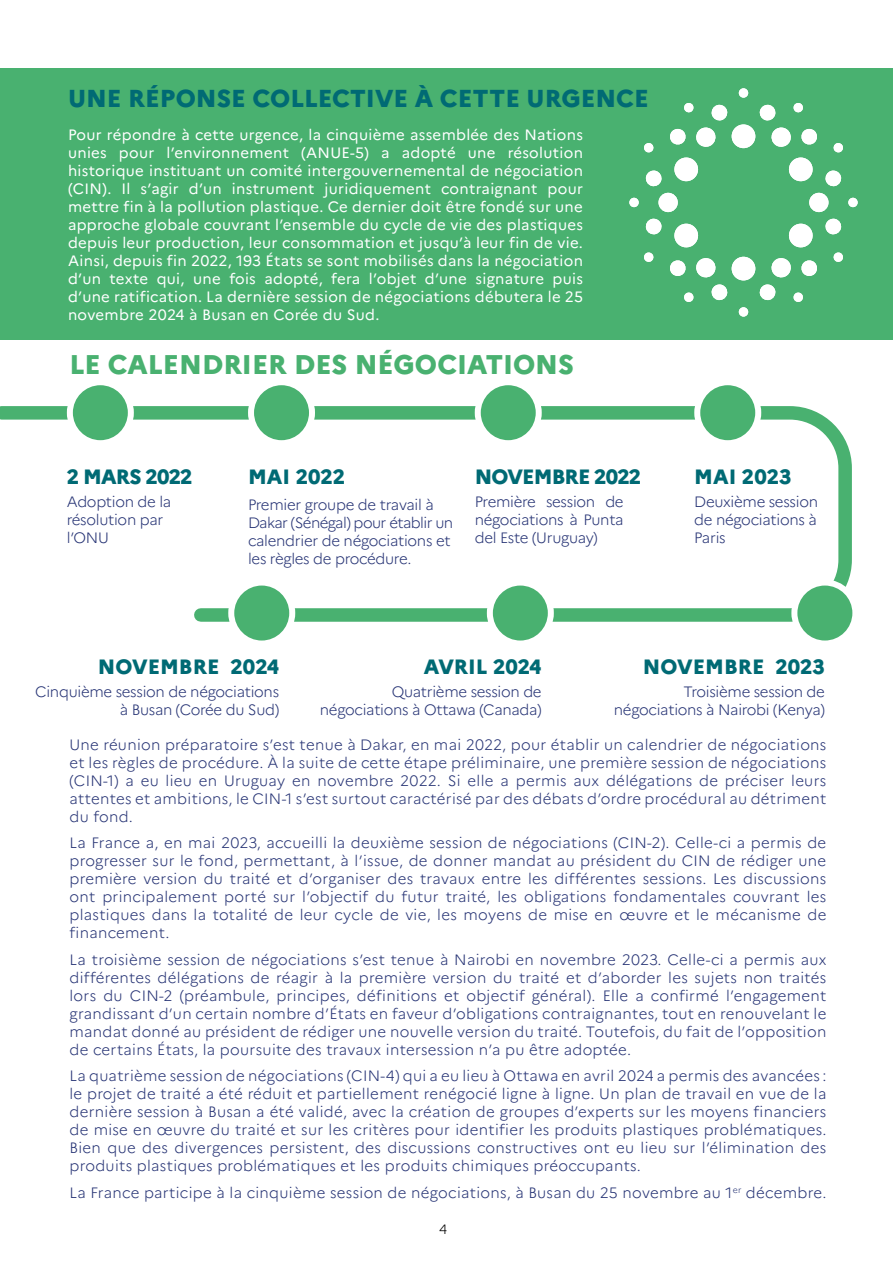
<style>
.page{position:relative;width:893px;height:1263px;background:#fff}
.page>*{position:absolute;margin:0;border:0;box-sizing:border-box;transform-origin:0 0}
.t1{font:800 27px "Marianne";color:#49b170}
.t2{font:800 24.45px "Marianne";color:#006a74}
.t3{font:800 20.7px "Marianne";color:#006a74}
.t4{font:800 20.7px "Marianne";letter-spacing:-.04em;color:#006a74}
.t5{font:300 15px/18px "Marianne";letter-spacing:-.02em;color:#273475;text-align:justify}
.t6{font:15px/18px "Marianne";letter-spacing:.02em;color:#fff;text-align:justify}
.t7{font:300 15px "Marianne";letter-spacing:.02em;color:#273475}
.t8{font:300 13.5px "Marianne";color:#000}
</style>
<div class="page">
<svg style="left:0;top:406px;width:852px;height:216px"></svg>
<div style="left:70px;top:382px;width:61px;height:61px;background:#49b170;border-radius:50%"></div>
<div style="left:67px;top:379px;width:67px;height:67px;border:6px solid #fff;border-radius:50%"></div>
<div style="left:251px;top:382px;width:61px;height:61px;background:#49b170;border-radius:50%"></div>
<div style="left:248px;top:379px;width:67px;height:67px;border:6px solid #fff;border-radius:50%"></div>
<div style="left:478px;top:382px;width:61px;height:61px;background:#49b170;border-radius:50%"></div>
<div style="left:475px;top:379px;width:67px;height:67px;border:6px solid #fff;border-radius:50%"></div>
<div style="left:697px;top:382px;width:61px;height:61px;background:#49b170;border-radius:50%"></div>
<div style="left:694px;top:379px;width:67px;height:67px;border:6px solid #fff;border-radius:50%"></div>
<div style="left:490px;top:582px;width:61px;height:61px;background:#49b170;border-radius:50%"></div>
<div style="left:487px;top:579px;width:67px;height:67px;border:6px solid #fff;border-radius:50%"></div>
<div style="left:794px;top:582px;width:61px;height:61px;background:#49b170;border-radius:50%"></div>
<div style="left:791px;top:579px;width:67px;height:67px;border:6px solid #fff;border-radius:50%"></div>
<div style="left:231px;top:582px;width:61px;height:61px;background:#49b170;border-radius:50%"></div>
<div style="left:228px;top:579px;width:67px;height:67px;border:6px solid #fff;border-radius:50%"></div>
<div style="left:0;top:68px;width:893px;height:272px;background:#49b170"></div>
<svg style="left:674px;top:157px;width:25px;height:25px"></svg>
<svg style="left:674px;top:223px;width:25px;height:25px"></svg>
<svg style="left:788px;top:223px;width:25px;height:25px"></svg>
<svg style="left:788px;top:157px;width:25px;height:25px"></svg>
<svg style="left:658px;top:193px;width:20px;height:19px"></svg>
<svg style="left:809px;top:193px;width:19px;height:19px"></svg>
<svg style="left:645px;top:170px;width:17px;height:17px"></svg>
<svg style="left:645px;top:218px;width:17px;height:17px"></svg>
<svg style="left:825px;top:218px;width:17px;height:17px"></svg>
<svg style="left:825px;top:170px;width:17px;height:17px"></svg>
<svg style="left:644px;top:143px;width:10px;height:10px"></svg>
<svg style="left:629px;top:198px;width:10px;height:9px"></svg>
<svg style="left:644px;top:252px;width:10px;height:10px"></svg>
<svg style="left:670px;top:257px;width:147px;height:60px"></svg>
<svg style="left:833px;top:252px;width:10px;height:10px"></svg>
<svg style="left:848px;top:198px;width:10px;height:9px"></svg>
<svg style="left:833px;top:143px;width:10px;height:10px"></svg>
<svg style="left:670px;top:88px;width:147px;height:60px"></svg>
<h2 class="t2" style="left:68px;top:83px;width:582px">UNE RÉPONSE COLLECTIVE À CETTE URGENCE</h2>
<p class="t6" style="left:68px;top:126px;width:516px">Pour répondre à cette urgence, la cinquième assemblée des Nations unies pour l’environnement (ANUE-5) a adopté une résolution historique instituant un comité intergouvernemental de négociation (CIN). Il s’agir d’un instrument juridiquement contraignant pour mettre fin à la pollution plastique. Ce dernier doit être fondé sur une approche globale couvrant l’ensemble du cycle de vie des plastiques depuis leur production, leur consommation et jusqu’à leur fin de vie.<br>Ainsi, depuis fin 2022, 193 États se sont mobilisés dans la négociation d’un texte qui, une fois adopté, fera l’objet d’une signature puis d’une ratification. La dernière session de négociations débutera le 25 novembre 2024 à Busan en Corée du Sud.</p>
<h1 class="t1" style="left:69px;top:348px;width:506px">LE CALENDRIER DES NÉGOCIATIONS</h1>
<h3 class="t4" style="left:67px;top:464px;width:127px">2 MARS 2022</h3>
<p class="t5" style="left:67px;top:493px;width:106px;text-align:left">Adoption de la résolution par l’ONU</p>
<h3 class="t3" style="left:248px;top:464px;width:99px">MAI 2022</h3>
<p class="t5" style="left:248px;top:496px;width:207px;text-align:left">Premier groupe de travail à<br>Dakar (Sénégal) pour établir un calendrier de négociations et les règles de procédure.</p>
<h3 class="t4" style="left:475px;top:464px;width:168px">NOVEMBRE 2022</h3>
<p class="t5" style="left:475px;top:493px;width:150px">Première session de négociations à Punta del Este (Uruguay)</p>
<h3 class="t3" style="left:694px;top:464px;width:99px">MAI 2023</h3>
<p class="t5" style="left:694px;top:493px;width:125px">Deuxième session de négociations à Paris</p>
<h3 class="t3" style="left:98px;top:654px;width:183px">NOVEMBRE 2024</h3>
<p class="t5" style="left:35px;top:683px;width:245px;text-align:right">Cinquième session de négociations à Busan (Corée du Sud)</p>
<h3 class="t3" style="left:424px;top:654px;width:119px">AVRIL 2024</h3>
<p class="t5" style="left:320px;top:683px;width:223px;text-align:right">Quatrième session de négociations à Ottawa (Canada)</p>
<h3 class="t3" style="left:643px;top:654px;width:183px">NOVEMBRE 2023</h3>
<p class="t5" style="left:614px;top:683px;width:212px;text-align:right">Troisième session de négociations à Nairobi (Kenya)</p>
<p class="t5" style="left:69px;top:735px;width:758px">Une réunion préparatoire s’est tenue à Dakar, en mai 2022, pour établir un calendrier de négociations et les règles de procédure. À la suite de cette étape préliminaire, une première session de négociations (CIN-1) a eu lieu en Uruguay en novembre 2022. Si elle a permis aux délégations de préciser leurs attentes et ambitions, le CIN-1 s’est surtout caractérisé par des débats d’ordre procédural au détriment du fond.</p>
<p class="t5" style="left:69px;top:834px;width:758px">La France a, en mai 2023, accueilli la deuxième session de négociations (CIN-2). Celle-ci a permis de progresser sur le fond, permettant, à l’issue, de donner mandat au président du CIN de rédiger une première version du traité et d’organiser des travaux entre les différentes sessions. Les discussions ont principalement porté sur l’objectif du futur traité, les obligations fondamentales couvrant les plastiques dans la totalité de leur cycle de vie, les moyens de mise en œuvre et le mécanisme de financement.</p>
<p class="t5" style="left:69px;top:950px;width:758px">La troisième session de négociations s’est tenue à Nairobi en novembre 2023. Celle-ci a permis aux différentes délégations de réagir à la première version du traité et d’aborder les sujets non traités lors du CIN-2 (préambule, principes, définitions et objectif général). Elle a confirmé l’engagement grandissant d’un certain nombre d’États en faveur d’obligations contraignantes, tout en renouvelant le mandat donné au président de rédiger une nouvelle version du traité. Toutefois, du fait de l’opposition de certains États, la poursuite des travaux intersession n’a pu être adoptée.</p>
<p class="t5" style="left:69px;top:1067px;width:758px">La quatrième session de négociations (CIN-4) qui a eu lieu à Ottawa en avril 2024 a permis des avancées : le projet de traité a été réduit et partiellement renégocié ligne à ligne. Un plan de travail en vue de la dernière session à Busan a été validé, avec la création de groupes d’experts sur les moyens financiers de mise en œuvre du traité et sur les critères pour identifier les produits plastiques problématiques.<br>Bien que des divergences persistent, des discussions constructives ont eu lieu sur l’élimination des produits plastiques problématiques et les produits chimiques préoccupants.</p>
<p class="t7" style="left:69px;top:1183px;width:758px">La France participe à la cinquième session de négociations, à Busan du 25 novembre au 1<sup>er</sup> décembre.</p>
<p class="t8" style="left:439px;top:1221px;width:10px">4</p>
</div>
